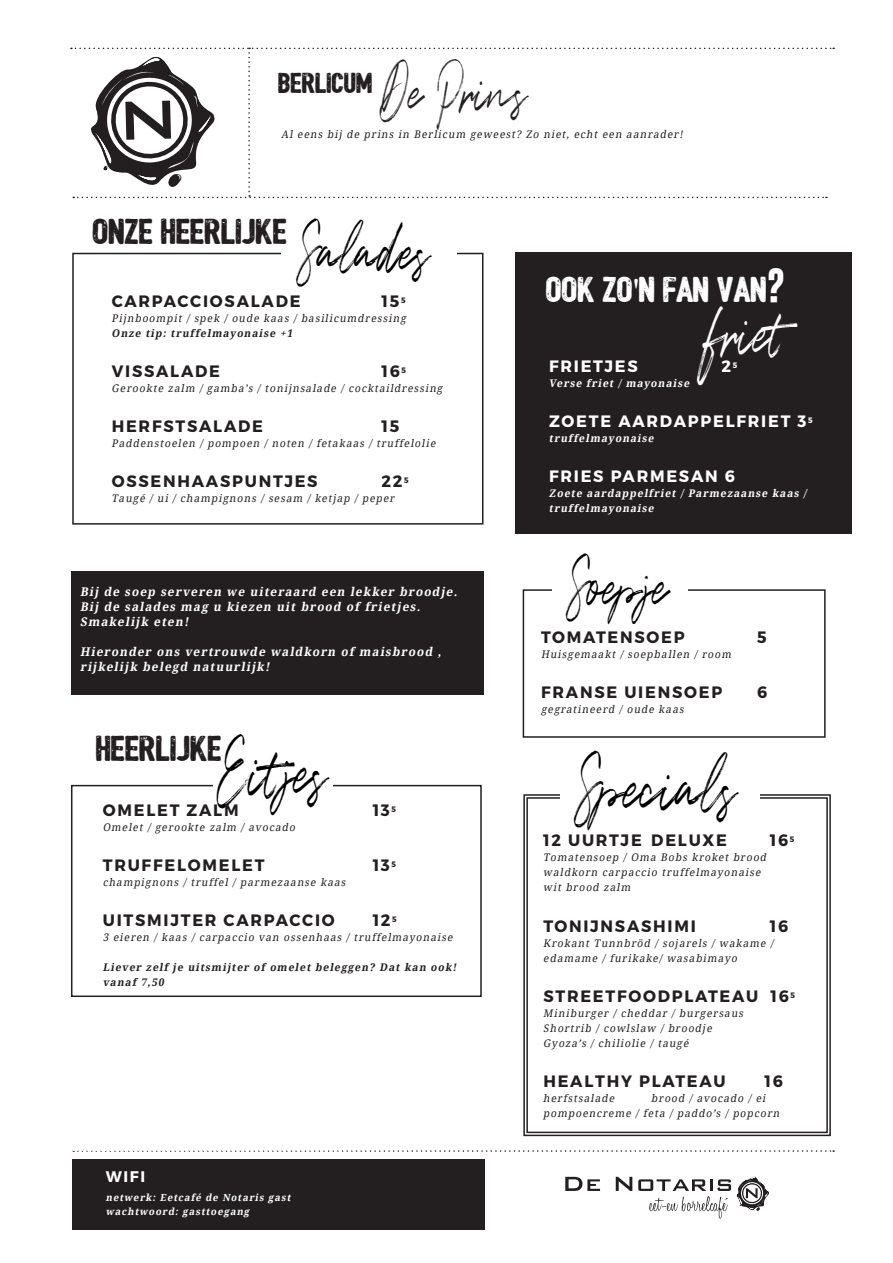
<style>
.page{position:relative;width:893px;height:1263px;background:#fff}
.page>*{position:absolute;margin:0;border:0;box-sizing:border-box;transform-origin:0 0}
.t1{font:84.45px "Quentin";color:#000;scale:.52 1}
.t2{font:79.8px "Quentin";color:#fff;scale:.52 1}
.t3{font:75px "Quentin";color:#000;scale:.52 1}
.t4{font:69.3px "Quentin";color:#231f20;scale:.52 1}
.t5{font:34.5px "Bushcraft distress";color:#231f20}
.t6{font:34.5px "Bushcraft distress";color:#fff}
.t7{font:27.6px "Bushcraft distress";color:#231f20}
.t8{font:700 16.5px "Montserrat";letter-spacing:.11em;color:#231f20}
.t9{font:700 16.5px "Montserrat";letter-spacing:.11em;color:#fff}
.t10{font:700 15.45px "Montserrat";color:#fff}
.t11{font:italic 700 12px "Noto Serif";letter-spacing:.1em;color:#fff}
.t12{font:italic 10.5px "Noto Serif";letter-spacing:.1em;color:#231f20}
.t13{font:italic 700 10.5px "Noto Serif";letter-spacing:.1em;color:#fff}
.t14{font:italic 700 10.5px/15px "Noto Serif";letter-spacing:.1em;color:#231f20}
.t15{font:italic 700 9.75px "Noto Serif";letter-spacing:.1em;color:#fff}
.s1{font-family:"Bell"}
.s2{font-family:"Gobold";font-weight:700}
</style>
<div class="page">
<div style="left:515px;top:253px;width:337px;height:281px;background:#231f20"></div>
<div style="left:71px;top:571px;width:412px;height:124px;background:#231f20"></div>
<div style="left:72px;top:1160px;width:413px;height:70px;background:#231f20"></div>
<svg style="left:73px;top:1150px;width:761px;height:2px"></svg>
<div style="left:523px;top:589px;width:303px;height:149px;border:2px solid #231f20"></div>
<div style="left:552px;top:546px;width:136px;height:90px;background:#fff"></div>
<div style="left:71px;top:785px;width:411px;height:212px;border:2px solid #231f20"></div>
<div style="left:213px;top:778px;width:120px;height:14px;background:#fff"></div>
<div style="left:72px;top:253px;width:411px;height:272px;border:2px solid #231f20"></div>
<div style="left:281px;top:216px;width:176px;height:81px;background:#fff"></div>
<svg style="left:523px;top:794px;width:308px;height:343px"></svg>
<div style="left:526px;top:797px;width:302px;height:336px;border:1px solid #231f20"></div>
<div style="left:560px;top:753px;width:200px;height:90px;background:#fff"></div>
<svg style="left:565px;top:1177px;width:35px;height:14px"></svg>
<svg style="left:616px;top:1177px;width:16px;height:14px"></svg>
<svg style="left:638px;top:1177px;width:131px;height:41px"></svg>
<svg style="left:71px;top:48px;width:763px;height:150px"></svg>
<p class="t4" style="left:383px;top:44px;width:278px">De Prins</p>
<p class="t7" style="left:279px;top:67px;width:96px">BERLICUM</p>
<p class="t12" style="left:281px;top:127px;width:405px">Al eens bij de prins in Berlicum geweest? Zo niet, echt een aanrader!</p>
<p class="t5" style="left:93px;top:211px;width:196px">ONZE HEERLIJKE</p>
<p class="t3" style="left:296px;top:200px;width:257px">Salades</p>
<p class="t8" style="left:112px;top:291px;width:190px">CARPACCIOSALADE</p>
<p class="t8" style="left:382px;top:291px;width:25px">15<sup>5</sup></p>
<p class="t12" style="left:112px;top:311px;width:298px">Pijnboompit / spek / oude kaas / basilicumdressing</p>
<p class="t14" style="left:112px;top:326px;width:185px">Onze tip: truffelmayonaise +1</p>
<p class="t8" style="left:112px;top:361px;width:110px">VISSALADE</p>
<p class="t8" style="left:382px;top:361px;width:26px">16<sup>5</sup></p>
<p class="t12" style="left:112px;top:381px;width:335px">Gerookte zalm / gamba’s / tonijnsalade / cocktaildressing</p>
<p class="t8" style="left:112px;top:416px;width:153px">HERFSTSALADE</p>
<p class="t8" style="left:382px;top:416px;width:19px">15</p>
<p class="t12" style="left:112px;top:436px;width:328px">Paddenstoelen / pompoen / noten / fetakaas / truffelolie</p>
<p class="t8" style="left:112px;top:471px;width:207px">OSSENHAASPUNTJES</p>
<p class="t8" style="left:382px;top:471px;width:28px">22<sup>5</sup></p>
<p class="t12" style="left:112px;top:491px;width:287px">Taugé / ui / champignons / sesam / ketj ap / peper</p>
<p class="t11" style="left:80px;top:583px;width:381px">Bij de soep serveren we uiteraard een lekker broodj e.</p>
<p class="t11" style="left:80px;top:598px;width:344px">Bij de salades mag u kiezen uit brood of frietj es.</p>
<p class="t11" style="left:80px;top:613px;width:113px">Smakelijk eten!</p>
<p class="t11" style="left:80px;top:643px;width:365px">Hieronder ons vertrouwde waldkorn of maisbrood ,</p>
<p class="t11" style="left:80px;top:658px;width:194px">rijkelijk belegd natuurlijk!</p>
<p class="t1" style="left:217px;top:714px;width:213px">Eitjes</p>
<p class="t5" style="left:96px;top:729px;width:127px">HEERLIJKE</p>
<p class="t8" style="left:103px;top:800px;width:137px">OMELET ZALM</p>
<p class="t8" style="left:373px;top:800px;width:25px">13<sup>5</sup></p>
<p class="t12" style="left:103px;top:820px;width:196px">Omelet / gerookte zalm / avocado</p>
<p class="t8" style="left:103px;top:855px;width:163px">TRUFFELOMELET</p>
<p class="t8" style="left:373px;top:855px;width:25px">13<sup>5</sup></p>
<p class="t12" style="left:103px;top:875px;width:247px">champignons / truffel / parmezaanse kaas</p>
<p class="t8" style="left:103px;top:910px;width:233px">UITSMIJTER CARPACCIO</p>
<p class="t8" style="left:373px;top:910px;width:25px">12<sup>5</sup></p>
<p class="t12" style="left:103px;top:930px;width:354px">3 eieren / kaas / carpaccio van ossenhaas / truffelmayonaise</p>
<p class="t14" style="left:103px;top:959px;width:358px">Liever zelf j e uitsmijter of omelet beleggen? Dat kan ook! vanaf 7,50</p>
<p class="t10" style="left:106px;top:1167px;width:41px">WIFI</p>
<p class="t15" style="left:106px;top:1191px;width:189px">netwerk: Eetcafé de Notaris gast</p>
<p class="t15" style="left:106px;top:1205px;width:145px">wachtwoord: gasttoegang</p>
<p class="t6" style="left:546px;top:270px;width:241px">OOK ZO<span class="s1">'</span>N FAN VAN<span class="s2">?</span></p>
<p class="t2" style="left:706px;top:278px;width:151px">friet</p>
<p class="t9" style="left:549px;top:356px;width:90px">FRIETJES</p>
<p class="t9" style="left:722px;top:356px;width:17px">2<sup>5</sup></p>
<p class="t13" style="left:549px;top:376px;width:144px">Verse friet / mayonaise</p>
<p class="t9" style="left:549px;top:411px;width:265px">ZOETE AARDAPPELFRIET 3<sup>5</sup></p>
<p class="t13" style="left:549px;top:431px;width:109px">truffelmayonaise</p>
<p class="t9" style="left:549px;top:466px;width:187px">FRIES PARMESAN 6</p>
<p class="t13" style="left:549px;top:486px;width:261px">Zoete aardappelfriet / Parmezaanse kaas /</p>
<p class="t13" style="left:549px;top:501px;width:109px">truffelmayonaise</p>
<p class="t3" style="left:566px;top:535px;width:198px">Soepje</p>
<p class="t8" style="left:541px;top:627px;width:145px">TOMATENSOEP</p>
<p class="t8" style="left:757px;top:627px;width:11px">5</p>
<p class="t12" style="left:541px;top:647px;width:194px">Huisgemaakt / soepballen / room</p>
<p class="t8" style="left:541px;top:682px;width:183px">FRANSE UIENSOEP</p>
<p class="t8" style="left:757px;top:682px;width:12px">6</p>
<p class="t12" style="left:541px;top:702px;width:147px">gegratineerd / oude kaas</p>
<p class="t1" style="left:574px;top:729px;width:314px">Specials</p>
<p class="t8" style="left:543px;top:830px;width:185px">12 UURTJE DELUXE</p>
<p class="t8" style="left:770px;top:830px;width:26px">16<sup>5</sup></p>
<p class="t12" style="left:543px;top:850px;width:227px">Tomatensoep / Oma Bobs kroket brood</p>
<p class="t12" style="left:543px;top:865px;width:221px">waldkorn carpaccio truffelmayonaise</p>
<p class="t12" style="left:543px;top:880px;width:91px">wit brood zalm</p>
<p class="t8" style="left:543px;top:915px;width:154px">TONIJNSASHIMI</p>
<p class="t8" style="left:770px;top:915px;width:20px">16</p>
<p class="t12" style="left:543px;top:935px;width:234px">Krokant Tunnbröd / soj arels / wakame /</p>
<p class="t12" style="left:543px;top:950px;width:198px">edamame / furikake/ wasabimayo</p>
<p class="t8" style="left:543px;top:985px;width:253px">STREETFOODPLATEAU 16<sup>5</sup></p>
<p class="t12" style="left:543px;top:1005px;width:204px">Miniburger / cheddar / burgersaus</p>
<p class="t12" style="left:543px;top:1020px;width:172px">Shortrib / cowlslaw / broodj e</p>
<p class="t12" style="left:543px;top:1035px;width:149px">Gyoza’s / chiliolie / taugé</p>
<p class="t8" style="left:543px;top:1070px;width:184px">HEALTHY PLATEAU</p>
<p class="t8" style="left:765px;top:1070px;width:20px">16</p>
<p class="t12" style="left:543px;top:1090px;width:75px">herfstsalade</p>
<p class="t12" style="left:651px;top:1090px;width:118px">brood / avocado / ei</p>
<p class="t12" style="left:543px;top:1105px;width:240px">pompoencreme / feta / paddo’s / popcorn</p>
</div>
